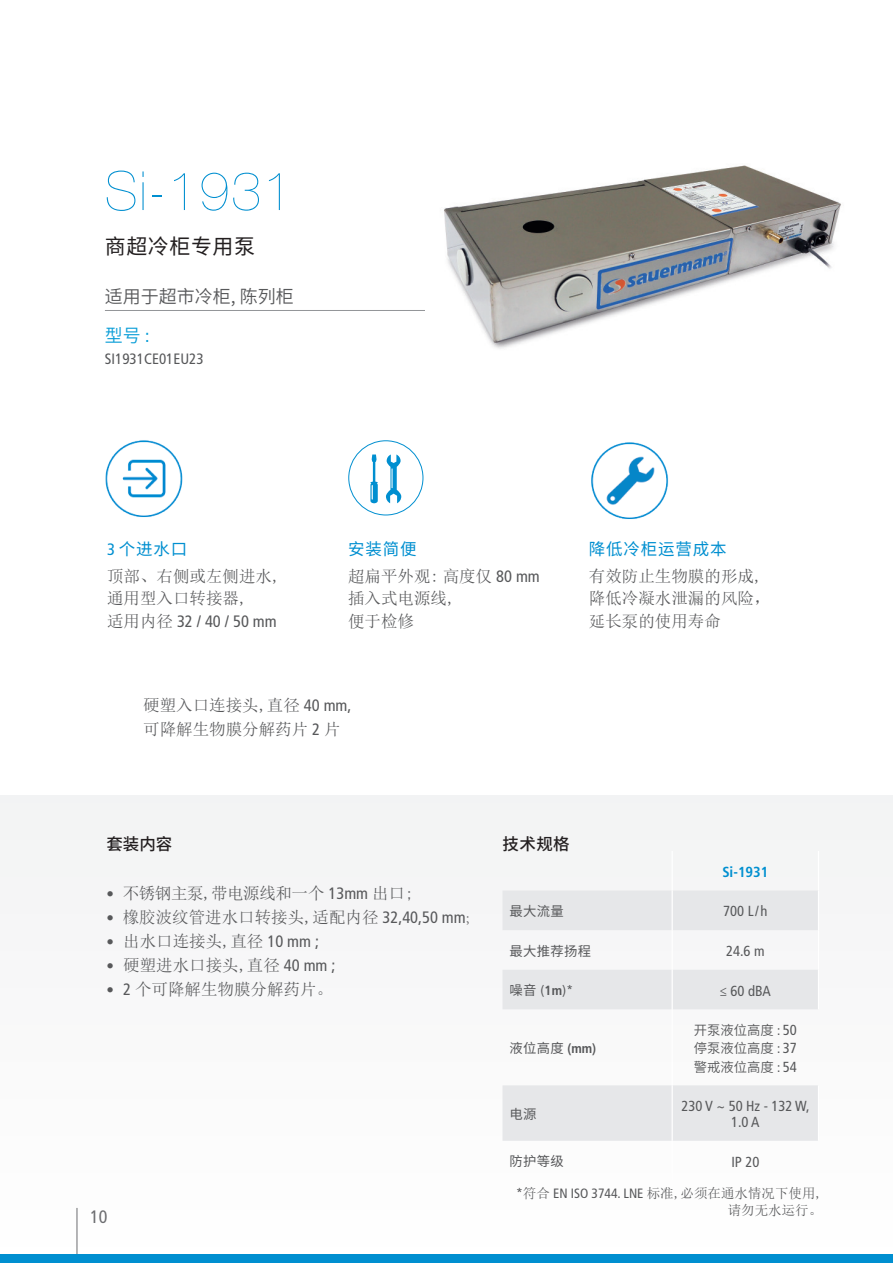
<style>
.page{position:relative;width:893px;height:1263px;background:#fff}
.page>*{position:absolute;margin:0;border:0;box-sizing:border-box;transform-origin:0 0}
.t1{font:200 54px "Helvetica Neue LT Std";letter-spacing:.03em;color:#008fd0}
.t2{font:21px "Source Han Sans CN";letter-spacing:.025em;color:#231f20}
.t3{font:18px "Source Han Sans CN";color:#57585a}
.t4{font:18px "Source Han Sans CN";color:#089dd7}
.t5{font:condensed 18px "Frutiger LT Std";color:#6c6d70}
.t6{font:16.5px "Sim Sun";color:#57585a}
.t7{font:16.5px "Sim Sun";letter-spacing:-.025em;color:#57585a}
.t8{font:16.5px "Source Han Sans CN";letter-spacing:.05em;color:#008fd0}
.t9{font:condensed 16.5px "Frutiger LT Std";color:#57585a}
.t10{font:500 16.5px "Source Han Sans CN";letter-spacing:.01em;color:#231f20}
.t11{font:condensed 15px "Frutiger LT Std";color:#57585a}
.t12{font:condensed 14.55px/15.8px "Frutiger LT Std";color:#57585a;text-align:center}
.t13{font:700 condensed 14.55px "Frutiger LT Std";color:#008fd0}
.t14{font:13.5px "Sim Sun";color:#57585a}
.t15{font:13.35px "Source Han Sans CN";color:#57585a}
.t16{font:13.35px "Source Han Sans CN";letter-spacing:.025em;color:#57585a}
.t17{font:condensed 13.35px "Frutiger LT Std";color:#57585a}
.s1{font-family:"Frutiger LT Std";font-stretch:condensed}
.s2{font-family:"Sim Sun";font-stretch:normal}
.s3{font-family:"Frutiger LT Std";font-stretch:condensed;font-size:15px}
.s4{font-family:"Adobe Song Std";font-weight:300}
.s5{font-family:"Source Han Sans CN";font-stretch:normal}
.s6{font-weight:700}
.s7{font-family:"Frutiger LT Std";font-weight:700;font-stretch:condensed}
.s8{font-family:"Frutiger LT Std";font-stretch:condensed;font-size:14.55px}
</style>
<div class="page">
<div style="left:0;top:795px;width:893px;height:468px;background:#f9f9f9"></div>
<hr style="left:77px;top:1208px;width:1px;height:55px;background:#6c6d70">
<div style="left:0;top:1254px;width:893px;height:9px;background:#008fd0"></div>
<hr style="left:105px;top:310px;width:497px;height:1px;background:#939598">
<div style="left:349px;top:441px;width:74px;height:74px;border:1px solid #008fd0;border-radius:50%"></div>
<svg style="left:386px;top:454px;width:15px;height:49px"></svg>
<svg style="left:370px;top:454px;width:8px;height:49px"></svg>
<img style="left:105px;top:440px;width:78px;height:77px">
<img style="left:591px;top:442px;width:78px;height:77px">
<svg style="left:502px;top:890px;width:316px;height:251px;fill:#e6e7e9"></svg>
<hr style="left:672px;top:851px;width:1px;height:39px;background:#fff">
<hr style="left:818px;top:851px;width:1px;height:39px;background:#fff">
<hr style="left:672px;top:890px;width:1px;height:40px;background:#fff">
<hr style="left:818px;top:890px;width:1px;height:40px;background:#fff">
<hr style="left:672px;top:930px;width:1px;height:40px;background:#fff">
<hr style="left:818px;top:930px;width:1px;height:40px;background:#fff">
<hr style="left:672px;top:970px;width:1px;height:39px;background:#fff">
<hr style="left:818px;top:970px;width:1px;height:39px;background:#fff">
<hr style="left:672px;top:1009px;width:1px;height:76px;background:#fff">
<hr style="left:672px;top:1085px;width:1px;height:56px;background:#fff">
<hr style="left:818px;top:1085px;width:1px;height:56px;background:#fff">
<hr style="left:672px;top:1141px;width:1px;height:39px;background:#fff">
<img style="left:425px;top:165px;width:416px;height:184px">
<p class="t1" style="left:105px;top:160px;width:189px">Si-1931</p>
<p class="t2" style="left:105px;top:234px;width:152px">商超冷柜专用泵</p>
<p class="t3" style="left:105px;top:286px;width:190px">适用于超市冷柜, 陈列柜</p>
<p class="t4" style="left:105px;top:325px;width:46px">型号 <span class="s1">:</span></p>
<p class="t11" style="left:105px;top:350px;width:100px">SI1931CE01EU23</p>
<p class="t8" style="left:107px;top:540px;width:82px"><span class="s1">3</span> 个进水口</p>
<p class="t8" style="left:348px;top:540px;width:70px">安装简便</p>
<p class="t8" style="left:589px;top:540px;width:139px">降低冷柜运营成本</p>
<p class="t6" style="left:107px;top:567px;width:175px">顶部、右侧或左侧进水,</p>
<p class="t6" style="left:107px;top:590px;width:142px">通用型入口转接器,</p>
<p class="t9" style="left:107px;top:611px;width:171px"><span class="s2">适用内径</span> 32 / 40 / 50 mm</p>
<p class="t6" style="left:348px;top:567px;width:193px">超扁平外观: 高度仅 <span class="s1">80 mm</span></p>
<p class="t6" style="left:348px;top:590px;width:109px">插入式电源线,</p>
<p class="t6" style="left:348px;top:612px;width:67px">便于检修</p>
<p class="t6" style="left:589px;top:567px;width:175px">有效防止生物膜的形成,</p>
<p class="t6" style="left:589px;top:590px;width:183px">降低冷凝水泄漏的风险，</p>
<p class="t6" style="left:589px;top:612px;width:133px">延长泵的使用寿命</p>
<p class="t6" style="left:143px;top:697px;width:210px">硬塑入口连接头,直径 <span class="s1">40 mm,</span></p>
<p class="t6" style="left:143px;top:721px;width:199px">可降解生物膜分解药片 <span class="s1">2</span> 片</p>
<p class="t10" style="left:106px;top:834px;width:67px">套装内容</p>
<p class="t10" style="left:502px;top:835px;width:69px">技术规格</p>
<p class="t13" style="left:722px;top:863px;width:47px">Si-1931</p>
<p class="t7" style="left:106px;top:885px;width:308px"><span class="s3">•</span> 不锈钢主泵,带电源线和一个 <span class="s1">13mm</span> 出口;</p>
<p class="t6" style="left:106px;top:909px;width:365px"><span class="s3">•</span> 橡胶波纹管进水口转接头,适配内径 <span class="s1">32,40,50 mm</span><span class="s4">;</span></p>
<p class="t6" style="left:106px;top:933px;width:214px"><span class="s3">•</span> 出水口连接头,直径 <span class="s1">10 mm ;</span></p>
<p class="t6" style="left:106px;top:957px;width:231px"><span class="s3">•</span> 硬塑进水口接头,直径 <span class="s1">40 mm ;</span></p>
<p class="t6" style="left:106px;top:981px;width:228px"><span class="s3">•</span> <span class="s1">2</span> 个可降解生物膜分解药片。</p>
<p class="t5" style="left:90px;top:1206px;width:19px">10</p>
<p class="t16" style="left:509px;top:904px;width:56px">最大流量</p>
<p class="t12" style="left:723px;top:903px;width:46px">700 L/h</p>
<p class="t16" style="left:509px;top:943px;width:83px">最大推荐扬程</p>
<p class="t12" style="left:726px;top:943px;width:40px">24.6 m</p>
<p class="t17" style="left:509px;top:983px;width:65px"><span class="s5">噪音</span> (<span class="s6">1m</span>)*</p>
<p class="t12" style="left:720px;top:983px;width:52px">≤ 60 dBA</p>
<p class="t16" style="left:509px;top:1041px;width:88px">液位高度 <span class="s7">(mm)</span></p>
<p class="t15" style="left:694px;top:1023px;width:105px">开泵液位高度 <span class="s1">:</span> <span class="s8">50</span></p>
<p class="t15" style="left:694px;top:1041px;width:105px">停泵液位高度 <span class="s1">:</span> <span class="s8">37</span></p>
<p class="t15" style="left:694px;top:1059px;width:105px">警戒液位高度 <span class="s1">:</span> <span class="s8">54</span></p>
<p class="t16" style="left:509px;top:1106px;width:29px">电源</p>
<p class="t12" style="left:681px;top:1098px;width:130px">230 V ~ 50 Hz - 132 W,<br>1.0 A</p>
<p class="t16" style="left:509px;top:1154px;width:56px">防护等级</p>
<p class="t12" style="left:731px;top:1154px;width:30px">IP 20</p>
<p class="t14" style="left:516px;top:1187px;width:308px"><span class="s1">*</span>符合 <span class="s1">EN ISO 3744. LNE</span> 标准,必须在通水情况下使用,</p>
<p class="t14" style="left:728px;top:1203px;width:96px">请勿无水运行。</p>
</div>
